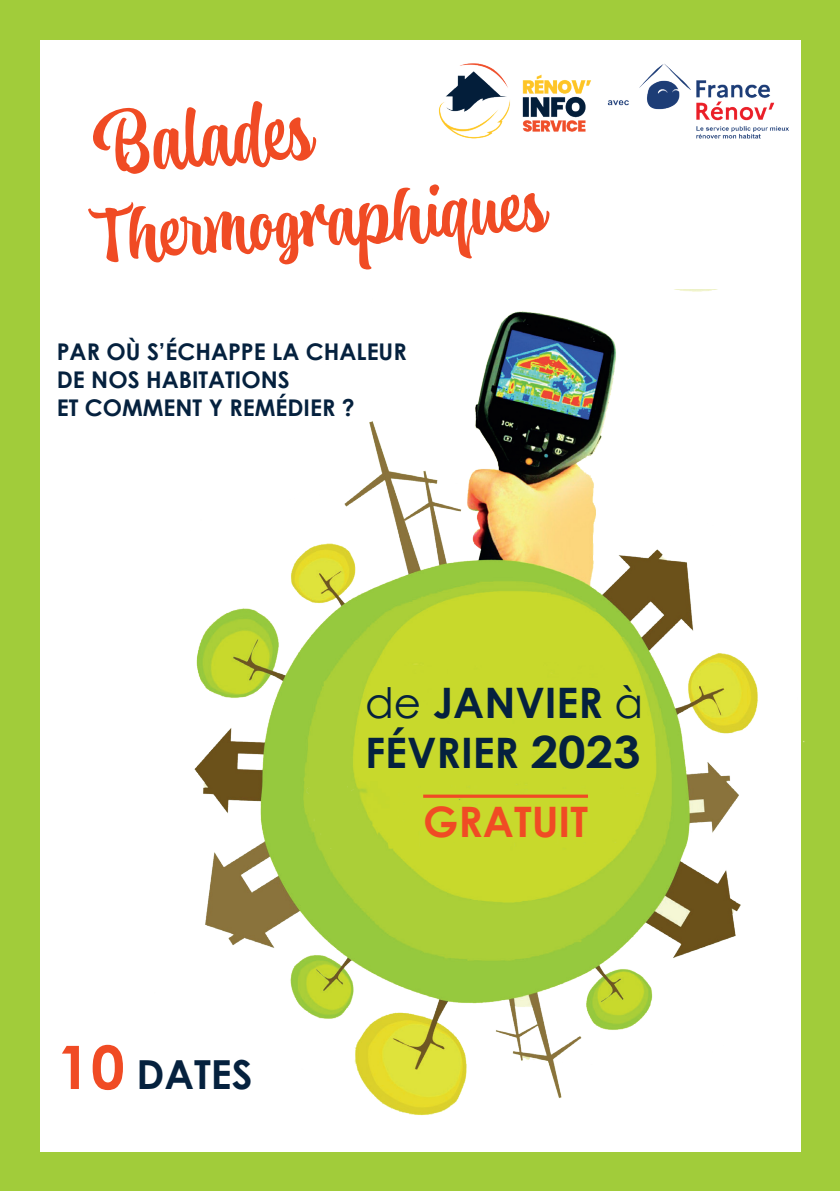
<style>
.page{position:relative;width:840px;height:1191px;background:#fff}
.page>*{position:absolute;margin:0;border:0;box-sizing:border-box;transform-origin:0 0}
.t1{font:79.2px "Atocha";color:#f04b24}
.t2{font:72px "Atocha";color:#f04b24;scale:1.04 1}
.t3{font:700 42px/50.4px "Century Gothic";color:#05213e}
.t4{font:700 42px "Century Gothic";color:#f04b24}
.t5{font:700 40px "Century Gothic";color:#05213e}
.t6{font:700 23px/28px "Century Gothic";color:#05213e}
.s1{font-size:60px;color:#f04b24}
.s2{font-weight:400}
.s3{font-size:44.6px}
</style>
<div class="page">
<div style="left:0;top:0;width:839px;height:1191px;background:#a1cc3a"></div>
<div style="left:40px;top:40px;width:759px;height:1111px;background:#fff"></div>
<img style="left:438px;top:40px;width:363px;height:124px">
<img style="left:194px;top:289px;width:611px;height:846px">
<svg style="left:423px;top:794px;width:164px;height:4px"></svg>
<h1 class="t1" style="left:88px;top:90px;width:220px;rotate:-4deg">Balades</h1>
<h2 class="t2" style="left:95px;top:185px;width:431px;rotate:-4deg">Thermographiques</h2>
<p class="t6" style="left:57px;top:337px;width:351px">PAR OÙ S’ÉCHAPPE LA CHALEUR<br>DE NOS HABITATIONS<br>ET COMMENT Y REMÉDIER ?</p>
<h3 class="t5" style="left:57px;top:1044px;width:197px"><span class="s1">10</span> DATES</h3>
<h3 class="t3" style="left:365px;top:675px;width:279px"><span class="s2">de</span> JANVIER <span class="s2">à<br></span>FÉVRIER <span class="s3">2023</span></h3>
<h3 class="t4" style="left:423px;top:789px;width:166px">GRATUIT</h3>
</div>
